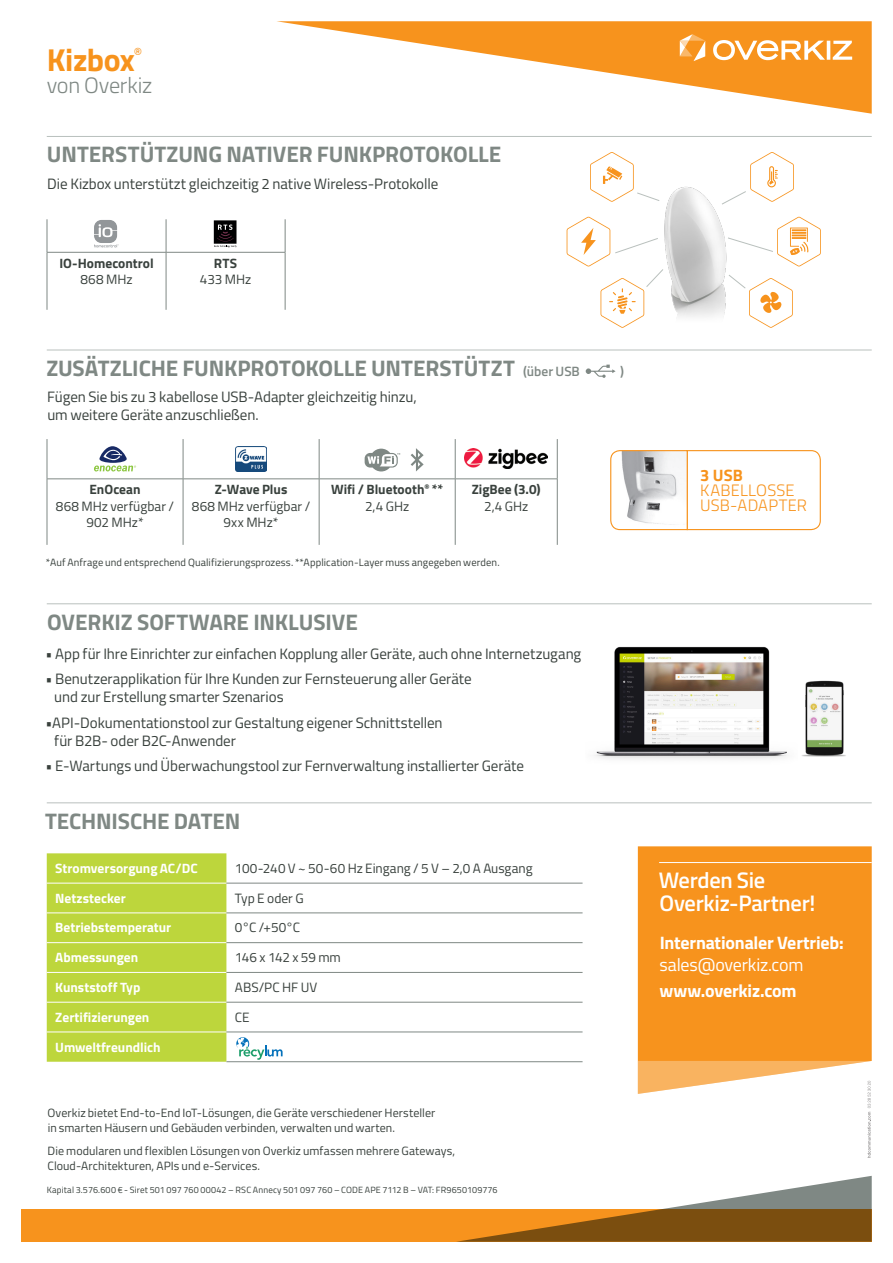
<style>
.page{position:relative;width:893px;height:1263px;background:#fff}
.page>*{position:absolute;margin:0;border:0;box-sizing:border-box;transform-origin:0 0}
.t1{font:700 31.8px "Titillium Web";letter-spacing:-.015em;color:#f7931d}
.t2{font:700 22.5px "Titillium Web";letter-spacing:-.005em;color:#7f8884}
.t3{font:600 22.5px/22.5px "Titillium Web";letter-spacing:-.015em;color:#fff}
.t4{font:300 22.35px "Titillium Web";letter-spacing:-.015em;color:#7f8884}
.t5{font:700 18px/21.6px "Titillium Web";letter-spacing:-.01em;color:#fff}
.t6{font:300 16.5px "Titillium Web";letter-spacing:.01em;color:#f7931d}
.t7{font:700 16.5px "Titillium Web";color:#f7931d}
.t8{font:15px/18px "Titillium Web";letter-spacing:-.005em;color:#39413d}
.t9{font:13.5px/16.2px "Titillium Web";color:#39413d;text-align:center}
.t10{font:700 13.5px "Titillium Web";color:#fff}
.t11{font:700 13.5px "Titillium Web";color:#39413d}
.t12{font:600 13.5px "Titillium Web";color:#7f8884}
.t13{font:13.05px "Titillium Web";color:#f7931d}
.t14{font:12px/15px "Titillium Web";letter-spacing:.005em;color:#39413d}
.t15{font:10.5px "Titillium Web";letter-spacing:.01em;color:#39413d}
.t16{font:9px "Titillium Web";letter-spacing:.015em;color:#39413d}
.s1{font-weight:600;font-size:13.5px}
.s2{font-weight:400}
</style>
<div class="page">
<hr style="left:47px;top:136px;width:825px;height:1px;background:#b9c0bd">
<hr style="left:47px;top:350px;width:825px;height:1px;background:#b9c0bd">
<hr style="left:47px;top:603px;width:825px;height:1px;background:#b9c0bd">
<hr style="left:47px;top:802px;width:825px;height:1px;background:#b9c0bd">
<div style="left:47px;top:853px;width:179px;height:209px;background:#bdd63c"></div>
<hr style="left:47px;top:883px;width:179px;height:1px;background:#fff">
<hr style="left:47px;top:912px;width:179px;height:1px;background:#fff">
<hr style="left:47px;top:942px;width:179px;height:1px;background:#fff">
<hr style="left:47px;top:972px;width:179px;height:1px;background:#fff">
<hr style="left:47px;top:1002px;width:179px;height:1px;background:#fff">
<hr style="left:47px;top:1032px;width:179px;height:1px;background:#fff">
<hr style="left:226px;top:883px;width:357px;height:1px;background:#7f8884">
<hr style="left:226px;top:913px;width:357px;height:1px;background:#7f8884">
<hr style="left:226px;top:942px;width:357px;height:1px;background:#7f8884">
<hr style="left:226px;top:972px;width:357px;height:1px;background:#7f8884">
<hr style="left:226px;top:1032px;width:357px;height:1px;background:#7f8884">
<hr style="left:226px;top:1002px;width:357px;height:1px;background:#7f8884">
<hr style="left:226px;top:1061px;width:357px;height:1px;background:#7f8884">
<div style="left:638px;top:846px;width:234px;height:215px;background:#f7931d"></div>
<div style="left:21px;top:1209px;width:851px;height:33px;background:#f7931d"></div>
<svg style="left:457px;top:1176px;width:415px;height:66px"></svg>
<hr style="left:659px;top:862px;width:213px;height:1px;background:#fff">
<svg style="left:236px;top:1037px;width:47px;height:23px"></svg>
<svg style="left:277px;top:21px;width:595px;height:93px"></svg>
<svg style="left:680px;top:34px;width:25px;height:27px"></svg>
<svg style="left:713px;top:40px;width:139px;height:20px"></svg>
<hr style="left:47px;top:219px;width:1px;height:33px;background:#7f8884">
<hr style="left:166px;top:219px;width:1px;height:33px;background:#7f8884">
<hr style="left:285px;top:219px;width:1px;height:33px;background:#7f8884">
<hr style="left:47px;top:252px;width:119px;height:1px;background:#7f8884">
<hr style="left:47px;top:252px;width:1px;height:58px;background:#7f8884">
<hr style="left:166px;top:252px;width:119px;height:1px;background:#7f8884">
<hr style="left:166px;top:252px;width:1px;height:58px;background:#7f8884">
<hr style="left:285px;top:252px;width:1px;height:58px;background:#7f8884">
<svg style="left:94px;top:220px;width:25px;height:27px"></svg>
<svg style="left:214px;top:220px;width:22px;height:5px"></svg>
<svg style="left:214px;top:225px;width:23px;height:22px"></svg>
<svg style="left:638px;top:1061px;width:233px;height:97px"></svg>
<svg style="left:586px;top:365px;width:30px;height:13px"></svg>
<img style="left:664px;top:186px;width:63px;height:131px">
<svg style="left:590px;top:152px;width:70px;height:50px"></svg>
<svg style="left:728px;top:217px;width:93px;height:49px"></svg>
<svg style="left:567px;top:217px;width:96px;height:111px"></svg>
<svg style="left:729px;top:275px;width:64px;height:53px"></svg>
<svg style="left:721px;top:152px;width:73px;height:53px"></svg>
<img style="left:594px;top:646px;width:193px;height:113px">
<img style="left:802px;top:680px;width:44px;height:77px">
<svg style="left:610px;top:450px;width:211px;height:81px"></svg>
<hr style="left:183px;top:439px;width:1px;height:40px;background:#7f8884">
<hr style="left:319px;top:439px;width:1px;height:40px;background:#7f8884">
<hr style="left:455px;top:439px;width:1px;height:40px;background:#7f8884">
<hr style="left:557px;top:439px;width:1px;height:40px;background:#7f8884">
<hr style="left:47px;top:479px;width:136px;height:1px;background:#7f8884">
<hr style="left:183px;top:479px;width:136px;height:1px;background:#7f8884">
<hr style="left:183px;top:479px;width:1px;height:66px;background:#7f8884">
<hr style="left:319px;top:479px;width:136px;height:1px;background:#7f8884">
<hr style="left:319px;top:479px;width:1px;height:66px;background:#7f8884">
<hr style="left:455px;top:479px;width:102px;height:1px;background:#7f8884">
<hr style="left:455px;top:479px;width:1px;height:66px;background:#7f8884">
<hr style="left:557px;top:479px;width:1px;height:66px;background:#7f8884">
<hr style="left:47px;top:439px;width:1px;height:40px;background:#7f8884">
<hr style="left:47px;top:479px;width:1px;height:66px;background:#7f8884">
<svg style="left:94px;top:446px;width:42px;height:25px"></svg>
<img style="left:235px;top:446px;width:32px;height:25px">
<img style="left:465px;top:449px;width:83px;height:20px">
<svg style="left:365px;top:449px;width:35px;height:22px"></svg>
<svg style="left:411px;top:448px;width:13px;height:23px"></svg>
<p class="t1" style="left:47px;top:35px;width:90px">Kizbox</p>
<p class="t13" style="left:134px;top:43px;width:10px">®</p>
<p class="t4" style="left:47px;top:69px;width:107px">von Overkiz</p>
<p class="t2" style="left:47px;top:137px;width:456px">UNTERSTÜTZUNG NATIVER FUNKPROTOKOLLE</p>
<p class="t8" style="left:47px;top:174px;width:392px">Die Kizbox unterstützt gleichzeitig 2 native Wireless-Protokolle</p>
<p class="t11" style="left:59px;top:253px;width:96px">IO-Homecontrol</p>
<p class="t9" style="left:80px;top:271px;width:54px">868 MHz</p>
<p class="t11" style="left:214px;top:253px;width:25px">RTS</p>
<p class="t9" style="left:200px;top:271px;width:53px">433 MHz</p>
<p class="t2" style="left:46px;top:351px;width:535px">ZUSÄTZLICHE FUNKPROTOKOLLE UNTERSTÜTZT <span class="s1">(über USB</span></p>
<p class="t12" style="left:620px;top:361px;width:5px">)</p>
<p class="t8" style="left:47px;top:387px;width:371px">Fügen Sie bis zu 3 kabellose USB-Adapter gleichzeitig hinzu, um weitere Geräte anzuschließen.</p>
<p class="t11" style="left:90px;top:479px;width:53px">EnOcean</p>
<p class="t9" style="left:56px;top:497px;width:120px">868 MHz verfügbar /<br>902 MHz*</p>
<p class="t11" style="left:215px;top:479px;width:74px">Z-Wave Plus</p>
<p class="t9" style="left:192px;top:497px;width:120px">868 MHz verfügbar /<br>9xx MHz*</p>
<p class="t11" style="left:331px;top:479px;width:114px">Wifi / Bluetooth<sup>®</sup> **</p>
<p class="t9" style="left:365px;top:497px;width:46px">2,4 GHz</p>
<p class="t11" style="left:472px;top:479px;width:70px">ZigBee (3.0)</p>
<p class="t9" style="left:484px;top:497px;width:46px">2,4 GHz</p>
<p class="t15" style="left:46px;top:555px;width:455px">*Auf Anfrage und entsprechend Qualifizierungsprozess. **Application-Layer muss angegeben werden.</p>
<p class="t2" style="left:47px;top:604px;width:312px">OVERKIZ SOFTWARE INKLUSIVE</p>
<p class="t8" style="left:45px;top:644px;width:537px">• App für Ihre Einrichter zur einfachen Kopplung aller Geräte, auch ohne Internetzugang</p>
<p class="t8" style="left:54px;top:669px;width:419px;text-indent:-9px">• Benutzerapplikation für Ihre Kunden zur Fernsteuerung aller Geräte und zur Erstellung smarter Szenarios</p>
<p class="t8" style="left:54px;top:713px;width:390px;text-indent:-9px">•API-Dokumentationstool zur Gestaltung eigener Schnittstellen für B2B- oder B2C-Anwender</p>
<p class="t8" style="left:45px;top:756px;width:480px">• E-Wartungs und Überwachungstool zur Fernverwaltung installierter Geräte</p>
<p class="t2" style="left:45px;top:803px;width:197px">TECHNISCHE DATEN</p>
<p class="t10" style="left:55px;top:858px;width:144px">Stromversorgung AC/DC</p>
<p class="t9" style="left:235px;top:859px;width:299px">100-240 V ~ 50-60 Hz Eingang / 5 V – 2,0 A Ausgang</p>
<p class="t10" style="left:55px;top:887px;width:72px">Netzstecker</p>
<p class="t9" style="left:235px;top:889px;width:70px">Typ E oder G</p>
<p class="t10" style="left:55px;top:917px;width:118px">Betriebstemperatur</p>
<p class="t9" style="left:235px;top:919px;width:67px">0°C /+50°C</p>
<p class="t10" style="left:55px;top:947px;width:84px">Abmessungen</p>
<p class="t9" style="left:235px;top:949px;width:107px">146 x 142 x 59 mm</p>
<p class="t10" style="left:55px;top:977px;width:87px">Kunststoff Typ</p>
<p class="t9" style="left:235px;top:978px;width:84px">ABS/PC HF UV</p>
<p class="t10" style="left:55px;top:1007px;width:96px">Zertifizierungen</p>
<p class="t9" style="left:235px;top:1008px;width:16px">CE</p>
<p class="t10" style="left:55px;top:1036px;width:107px">Umweltfreundlich</p>
<p class="t14" style="left:47px;top:1104px;width:389px">Overkiz bietet End-to-End IoT-Lösungen, die Geräte verschiedener Hersteller in smarten Häusern und Gebäuden verbinden, verwalten und warten.</p>
<p class="t14" style="left:47px;top:1143px;width:409px">Die modularen und flexiblen Lösungen von Overkiz umfassen mehrere Gateways,<br>Cloud-Architekturen, APIs und e-Services.</p>
<p class="t16" style="left:47px;top:1183px;width:452px">Kapital 3.576.600 € - Siret 501 097 760 00042 – RSC Annecy 501 097 760 – CODE APE 7112 B – VAT: FR9650109776</p>
<p class="t7" style="left:700px;top:462px;width:44px">3 USB</p>
<p class="t6" style="left:700px;top:478px;width:96px">KABELLOSSE</p>
<p class="t6" style="left:700px;top:493px;width:108px">USB-ADAPTER</p>
<p class="t3" style="left:659px;top:868px;width:158px">Werden Sie<br>Overkiz-Partner!</p>
<p class="t5" style="left:659px;top:931px;width:186px">Internationaler Vertrieb: <span class="s2">sales@overkiz.com</span></p>
<p class="t5" style="left:660px;top:979px;width:139px">www.overkiz.com</p>
</div>
